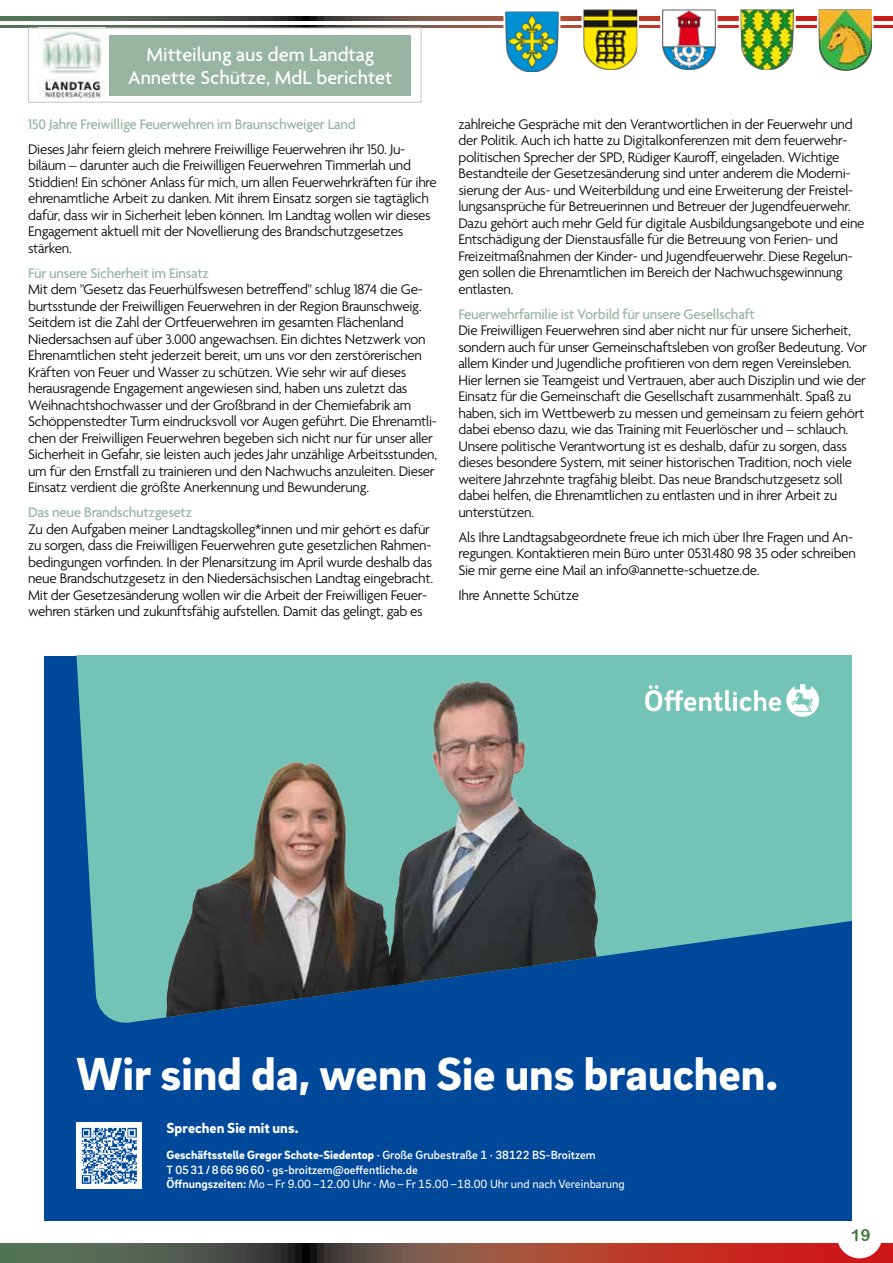
<style>
.page{position:relative;width:893px;height:1263px;background:#fff}
.page>*{position:absolute;margin:0;border:0;box-sizing:border-box;transform-origin:0 0}
.t1{font:900 47.55px "Brix Sans";color:#fff}
.t2{font:500 20.4px/23.2px "Agenda";color:#fff;text-align:center}
.t3{font:16.5px "Arial Rounded MT Bold";color:#3e7638}
.t4{font:300 15px/16.5px "Agenda";letter-spacing:-.02em;color:#000}
.t5{font:500 15px "Agenda";letter-spacing:-.02em;color:#98b5a3}
.t6{font:900 15px "Brix Sans";letter-spacing:.005em;color:#fff}
.t7{font:500 12.15px/14.4px "Brix Sans";color:#fff}
.s1{font-weight:900}
.s2{font-weight:700}
.s3{font-weight:400}
</style>
<div class="page">
<svg style="left:0;top:1243px;width:893px;height:20px;background:#834639"></svg>
<svg style="left:0;top:17px;width:893px;height:4px;background:#6a4d41"></svg>
<svg style="left:0;top:26px;width:893px;height:2px"></svg>
<img style="left:742px;top:11px;width:51px;height:58px">
<div style="left:739px;top:8px;width:57px;height:64px;border:2px solid #fff"></div>
<img style="left:820px;top:11px;width:50px;height:60px">
<div style="left:817px;top:8px;width:56px;height:66px;border:2px solid #fff"></div>
<img style="left:663px;top:11px;width:51px;height:58px">
<div style="left:660px;top:8px;width:57px;height:64px;border:2px solid #fff"></div>
<img style="left:506px;top:13px;width:51px;height:58px">
<div style="left:503px;top:10px;width:57px;height:64px;border:2px solid #fff"></div>
<img style="left:585px;top:11px;width:51px;height:58px">
<div style="left:582px;top:8px;width:57px;height:64px;border:2px solid #fff"></div>
<div style="left:837px;top:1213px;width:45px;height:45px;background:#fff;border-radius:50%"></div>
<div style="left:44px;top:656px;width:808px;height:565px;background:#00489a"></div>
<svg style="left:76px;top:656px;width:776px;height:352px;fill:#73c4b6"></svg>
<img style="left:100px;top:667px;width:561px;height:356px">
<svg style="left:645px;top:684px;width:174px;height:33px;background:#a0d6cd"></svg>
<img style="left:77px;top:1123px;width:65px;height:65px">
<img style="left:38px;top:31px;width:68px;height:68px">
<div style="left:28px;top:28px;width:393px;height:75px;border:1px solid #c6c7c1"></div>
<div style="left:109px;top:35px;width:302px;height:60px;background:#98b5a3"></div>
<h2 class="t2" style="left:128px;top:44px;width:266px">Mitteilung aus dem Landtag<br>Annette Schütze, MdL berichtet</h2>
<p class="t5" style="left:28px;top:116px;width:329px">150 Jahre Freiwillige Feuerwehren im Braunschweiger Land</p>
<p class="t4" style="left:28px;top:141px;width:410px">Dieses Jahr feiern gleich mehrere Freiwillige Feuerwehren ihr 150. Ju&shy;biläum – darunter auch die Freiwilligen Feuerwehren Timmerlah und Stiddien! Ein schöner Anlass für mich, um allen Feuerwehrkräften für ihre ehrenamtliche Arbeit zu danken. Mit ihrem Einsatz sorgen sie tagtäglich dafür, dass wir in Sicherheit leben können. Im Landtag wollen wir dieses Engagement aktuell mit der Novellierung des Brandschutzgesetzes stärken.</p>
<p class="t5" style="left:28px;top:265px;width:182px">Für unsere Sicherheit im Einsatz</p>
<p class="t4" style="left:28px;top:282px;width:411px">Mit dem "Gesetz das Feuerhülfswesen betreffend" schlug 1874 die Ge&shy;burtsstunde der Freiwilligen Feuerwehren in der Region Braunschweig.<br>Seitdem ist die Zahl der Ortfeuerwehren im gesamten Flächenland Niedersachsen auf über 3.000 angewachsen. Ein dichtes Netzwerk von Ehrenamtlichen steht jederzeit bereit, um uns vor den zerstörerischen Kräften von Feuer und Wasser zu schützen. Wie sehr wir auf dieses herausragende Engagement angewiesen sind, haben uns zuletzt das Weihnachtshochwasser und der Großbrand in der Chemiefabrik am Schöppenstedter Turm eindrucksvoll vor Augen geführt. Die Ehrenamtli&shy;chen der Freiwilligen Feuerwehren begeben sich nicht nur für unser aller Sicherheit in Gefahr, sie leisten auch jedes Jahr unzählige Arbeitsstunden, um für den Ernstfall zu trainieren und den Nachwuchs anzuleiten. Dieser Einsatz verdient die größte Anerkennung und Bewunderung.</p>
<p class="t5" style="left:28px;top:504px;width:166px">Das neue Brandschutzgesetz</p>
<p class="t4" style="left:28px;top:521px;width:407px">Zu den Aufgaben meiner Landtagskolleg*innen und mir gehört es dafür zu sorgen, dass die Freiwilligen Feuerwehren gute gesetzlichen Rahmen&shy;bedingungen vorfinden. In der Plenarsitzung im April wurde deshalb das neue Brandschutzgesetz in den Niedersächsischen Landtag eingebracht.<br>Mit der Gesetzesänderung wollen wir die Arbeit der Freiwilligen Feuer&shy;wehren stärken und zukunftsfähig aufstellen. Damit das gelingt, gab es</p>
<p class="t4" style="left:458px;top:116px;width:408px">zahlreiche Gespräche mit den Verantwortlichen in der Feuerwehr und der Politik. Auch ich hatte zu Digitalkonferenzen mit dem feuerwehr&shy;politischen Sprecher der SPD, Rüdiger Kauroff, eingeladen. Wichtige Bestandteile der Gesetzesänderung sind unter anderem die Moderni&shy;sierung der Aus- und Weiterbildung und eine Erweiterung der Freistel&shy;lungsansprüche für Betreuerinnen und Betreuer der Jugendfeuerwehr.<br>Dazu gehört auch mehr Geld für digitale Ausbildungsangebote und eine Entschädigung der Dienstausfälle für die Betreuung von Ferien- und Freizeitmaßnahmen der Kinder- und Jugendfeuerwehr. Diese Regelun&shy;gen sollen die Ehrenamtlichen im Bereich der Nachwuchsgewinnung entlasten.</p>
<p class="t5" style="left:458px;top:306px;width:298px">Feuerwehrfamilie ist Vorbild für unsere Gesellschaft</p>
<p class="t4" style="left:458px;top:323px;width:410px">Die Freiwilligen Feuerwehren sind aber nicht nur für unsere Sicherheit, sondern auch für unser Gemeinschaftsleben von großer Bedeutung. Vor allem Kinder und Jugendliche profitieren von dem regen Vereinsleben.<br>Hier lernen sie Teamgeist und Vertrauen, aber auch Disziplin und wie der Einsatz für die Gemeinschaft die Gesellschaft zusammenhält. Spaß zu haben, sich im Wettbewerb zu messen und gemeinsam zu feiern gehört dabei ebenso dazu, wie das Training mit Feuerlöscher und – schlauch.<br>Unsere politische Verantwortung ist es deshalb, dafür zu sorgen, dass dieses besondere System, mit seiner historischen Tradition, noch viele weitere Jahrzehnte tragfähig bleibt. Das neue Brandschutzgesetz soll dabei helfen, die Ehrenamtlichen zu entlasten und in ihrer Arbeit zu unterstützen.</p>
<p class="t4" style="left:458px;top:529px;width:399px">Als Ihre Landtagsabgeordnete freue ich mich über Ihre Fragen und An&shy;regungen. Kontaktieren mein Büro unter 0531.480 98 35 oder schreiben<br>Sie mir gerne eine Mail an info@annette-schuetze.de.</p>
<p class="t4" style="left:458px;top:587px;width:122px">Ihre Annette Schütze</p>
<h1 class="t1" style="left:77px;top:1042px;width:703px">Wir sind da, wenn Sie uns brauchen.</h1>
<p class="t6" style="left:166px;top:1118px;width:134px">Sprechen Sie mit uns.</p>
<p class="t7" style="left:166px;top:1147px;width:460px"><span class="s1">Geschäftsstelle Gregor Schote-Siedentop</span> · Große Grubestraße 1 · 38122 BS-Broitzem<br>T 0531/8669660 · gs-broitzem@oeffentliche.de<br><span class="s2">Öffnungszeiten:</span> <span class="s3">Mo–Fr 9.00–12.00 Uhr · Mo–Fr 15.00–18.00 Uhr und nach Vereinbarung</span></p>
<p class="t3" style="left:851px;top:1226px;width:21px">19</p>
</div>
